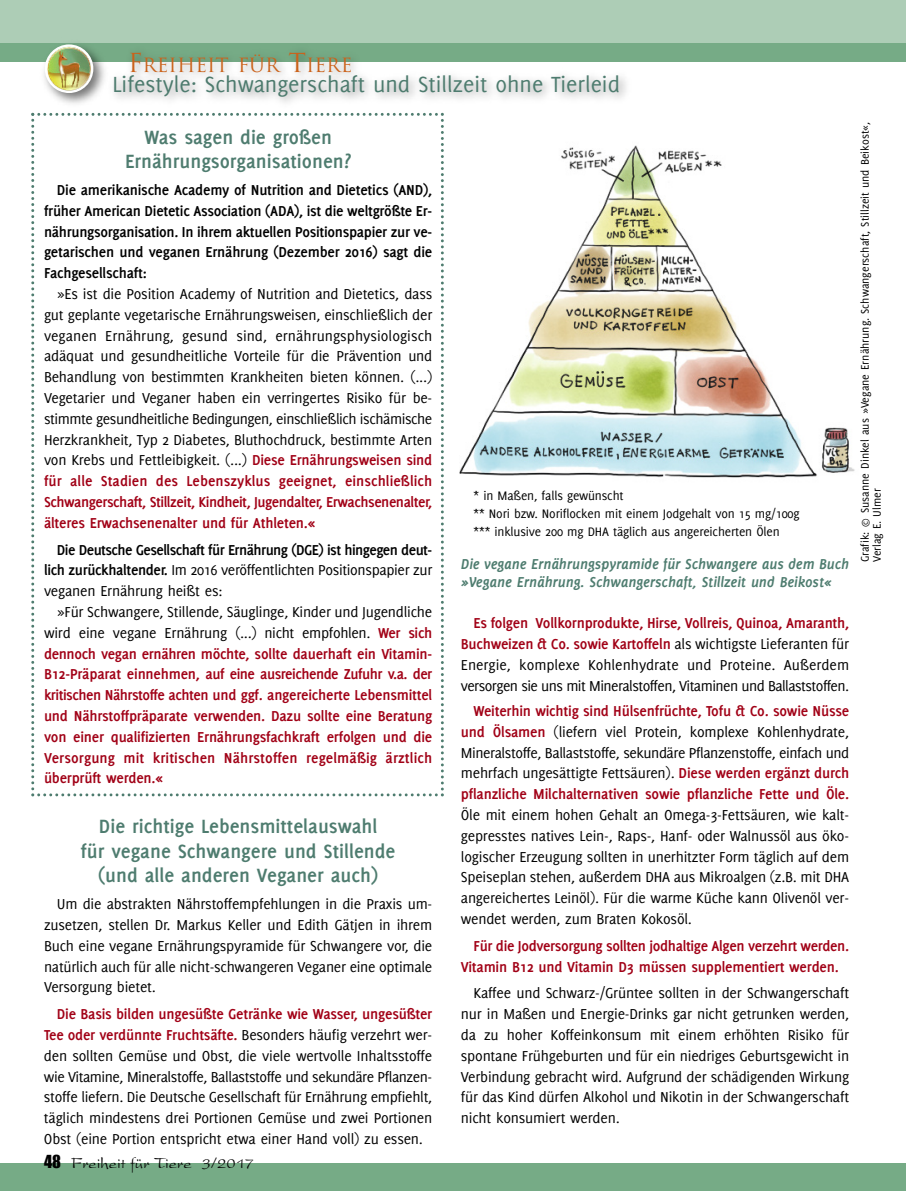
<style>
.page{position:relative;width:906px;height:1191px;background:#fff}
.page>*{position:absolute;margin:0;border:0;box-sizing:border-box;transform-origin:0 0}
.t1{font:24px "Delicious";color:#4e7c6f}
.t2{font:700 21px/24.8px "Delicious";color:#4e7c6f;text-align:center}
.t3{font:19.2px "Trajan";color:#cb621a}
.t4{font:16.5px "President Plain";color:#000}
.t5{font:15.75px/20.9px "Delicious";letter-spacing:-.015em;color:#000;text-align:justify}
.t6{font:700 15.75px/20.9px "Delicious";letter-spacing:-.015em;color:#a10016;text-align:justify}
.t7{font:700 15.75px/20.9px "Delicious";letter-spacing:-.035em;color:#000;text-align:justify}
.t8{font:italic 700 15.75px/18px "Delicious";letter-spacing:-.01em;color:#4e7c6f}
.t9{font:13.5px/17.9px "Delicious";letter-spacing:-.015em;color:#000}
.t10{font:12px/12px "Delicious";color:#000}
.s1{font-size:25.5px}
.s2{font-weight:700;color:#a10016}
.s3{font-weight:400}
.s4{font-weight:400;color:#000}
.s5{font-family:"Impact"}
</style>
<div class="page">
<svg style="left:31px;top:113px;width:413px;height:683px"></svg>
<div style="left:0;top:0;width:906px;height:44px;background:#adcdb6"></div>
<div style="left:0;top:43px;width:906px;height:18px;background:#76ab86"></div>
<div style="left:0;top:1163px;width:906px;height:28px;background:#76ab86"></div>
<img style="left:102px;top:61px;width:597px;height:67px">
<img style="left:102px;top:107px;width:10px;height:5px">
<img style="left:37px;top:44px;width:414px;height:63px">
<img style="left:459px;top:145px;width:396px;height:333px">
<p class="t3" style="left:128px;top:54px;width:226px"><span class="s1">F</span>REIHEIT FÜR <span class="s1">T</span>IERE</p>
<h1 class="t1" style="left:112px;top:75px;width:509px">Lifestyle: Schwangerschaft und Stillzeit ohne Tierleid</h1>
<h2 class="t2" style="left:125px;top:126px;width:228px">Was sagen die großen<br>Ernährungsorganisationen?</h2>
<p class="t7" style="left:44px;top:181px;width:390px;text-indent:13px">Die amerikanische Academy of Nutrition and Dietetics (AND), früher American Dietetic Association (ADA), ist die weltgrößte Er&shy;nährungsorganisation. In ihrem aktuellen Positionspapier zur ve&shy;getarischen und veganen Ernährung (Dezember 2016) sagt die Fachgesellschaft:</p>
<p class="t5" style="left:44px;top:284px;width:390px;text-indent:13px">»Es ist die Position Academy of Nutrition and Dietetics, dass gut geplante vegetarische Ernährungsweisen, einschließlich der veganen Ernährung, gesund sind, ernährungsphysiologisch adäquat und gesundheitliche Vorteile für die Prävention und Behandlung von bestimmten Krankheiten bieten können. (...)<br>Vegetarier und Veganer haben ein verringertes Risiko für be&shy;stimmte gesundheitliche Bedingungen, einschließlich ischämische Herzkrankheit, Typ 2 Diabetes, Bluthochdruck, bestimmte Arten von Krebs und Fettleibigkeit. (...) <span class="s2">Diese Ernährungsweisen sind für alle Stadien des Lebenszyklus geeignet, einschließlich Schwangerschaft, Stillzeit, Kindheit, Jugendalter, Erwachsenenalter, älteres Erwachsenenalter und für Athleten.«</span></p>
<p class="t7" style="left:44px;top:540px;width:390px;text-indent:13px">Die Deutsche Gesellschaft für Ernährung (DGE) ist hingegen deut&shy;lich zurückhaltender. <span class="s3">Im 2016 veröffentlichten Positionspapier zur veganen Ernährung heißt es:</span></p>
<p class="t6" style="left:44px;top:602px;width:390px;text-indent:13px"><span class="s4">»Für Schwangere, Stillende, Säuglinge, Kinder und Jugendliche wird eine vegane Ernährung (...) nicht empfohlen.</span> Wer sich dennoch vegan ernähren möchte, sollte dauerhaft ein Vitamin-B12-Präparat einnehmen, auf eine ausreichende Zufuhr v.a. der kritischen Nährstoffe achten und ggf. angereicherte Lebensmittel und Nährstoffpräparate verwenden. Dazu sollte eine Beratung von einer qualifizierten Ernährungsfachkraft erfolgen und die Versorgung mit kritischen Nährstoffen regelmäßig ärztlich überprüft werden.«</p>
<h2 class="t2" style="left:81px;top:815px;width:316px">Die richtige Lebensmittelauswahl<br>für vegane Schwangere und Stillende (und alle anderen Veganer auch)</h2>
<p class="t5" style="left:44px;top:894px;width:390px;text-indent:13px">Um die abstrakten Nährstoffempfehlungen in die Praxis um&shy;zusetzen, stellen Dr. Markus Keller und Edith Gätjen in ihrem Buch eine vegane Ernährungspyramide für Schwangere vor, die natürlich auch für alle nicht-schwangeren Veganer eine optimale Versorgung bietet.</p>
<p class="t5" style="left:44px;top:1004px;width:390px;text-indent:13px"><span class="s2">Die Basis bilden ungesüßte Getränke wie Wasser, ungesüßter Tee oder verdünnte Fruchtsäfte.</span> Besonders häufig verzehrt wer&shy;den sollten Gemüse und Obst, die viele wertvolle Inhaltsstoffe wie Vitamine, Mineralstoffe, Ballaststoffe und sekundäre Pflanzen&shy;stoffe liefern. Die Deutsche Gesellschaft für Ernährung empfiehlt, täglich mindestens drei Portionen Gemüse und zwei Portionen Obst (eine Portion entspricht etwa einer Hand voll) zu essen.</p>
<p class="t4" style="left:44px;top:1157px;width:211px"><span class="s5">48</span> Freiheit für Tiere 3/2017</p>
<p class="t9" style="left:473px;top:487px;width:327px">* in Maßen, falls gewünscht<br>** Nori bzw. Noriflocken mit einem Jodgehalt von 15 mg/100g *** inklusive 200 mg DHA täglich aus angereicherten Ölen</p>
<p class="t8" style="left:461px;top:556px;width:390px">Die vegane Ernährungspyramide für Schwangere aus dem Buch »Vegane Ernährung. Schwangerschaft, Stillzeit und Beikost«</p>
<p class="t5" style="left:461px;top:614px;width:390px;text-indent:13px"><span class="s2">Es folgen Vollkornprodukte, Hirse, Vollreis, Quinoa, Amaranth, Buchweizen &amp; Co. sowie Kartoffeln</span> als wichtigste Lieferanten für Energie, komplexe Kohlenhydrate und Proteine. Außerdem versorgen sie uns mit Mineralstoffen, Vitaminen und Ballaststoffen.</p>
<p class="t6" style="left:461px;top:701px;width:390px;text-indent:13px">Weiterhin wichtig sind Hülsenfrüchte, Tofu &amp; Co. sowie Nüsse und Ölsamen <span class="s4">(liefern viel Protein, komplexe Kohlenhydrate, Mineralstoffe, Ballaststoffe, sekundäre Pflanzenstoffe, einfach und mehrfach ungesättigte Fettsäuren).</span> Diese werden ergänzt durch pflanzliche Milchalternativen sowie pflanzliche Fette und Öle.</p>
<p class="t5" style="left:461px;top:805px;width:390px">Öle mit einem hohen Gehalt an Omega-3-Fettsäuren, wie kalt&shy;gepresstes natives Lein-, Raps-, Hanf- oder Walnussöl aus öko&shy;logischer Erzeugung sollten in unerhitzter Form täglich auf dem Speiseplan stehen, außerdem DHA aus Mikroalgen (z.B. mit DHA angereichertes Leinöl). Für die warme Küche kann Olivenöl ver&shy;wendet werden, zum Braten Kokosöl.</p>
<p class="t6" style="left:461px;top:936px;width:390px;text-indent:13px">Für die Jodversorgung sollten jodhaltige Algen verzehrt werden.<br>Vitamin B12 und Vitamin D3 müssen supplementiert werden.</p>
<p class="t5" style="left:461px;top:983px;width:390px;text-indent:13px">Kaffee und Schwarz-/Grüntee sollten in der Schwangerschaft nur in Maßen und Energie-Drinks gar nicht getrunken werden, da zu hoher Koffeinkonsum mit einem erhöhten Risiko für spontane Frühgeburten und für ein niedriges Geburtsgewicht in Verbindung gebracht wird. Aufgrund der schädigenden Wirkung für das Kind dürfen Alkohol und Nikotin in der Schwangerschaft nicht konsumiert werden.</p>
<p class="t10" style="left:860px;top:562px;width:442px;rotate:-90deg">Grafik: © Susanne Dinkel aus »Vegane Ernährung. Schwangerschaft, Stillzeit und Beikost«,<br>Verlag E. Ulmer</p>
</div>
